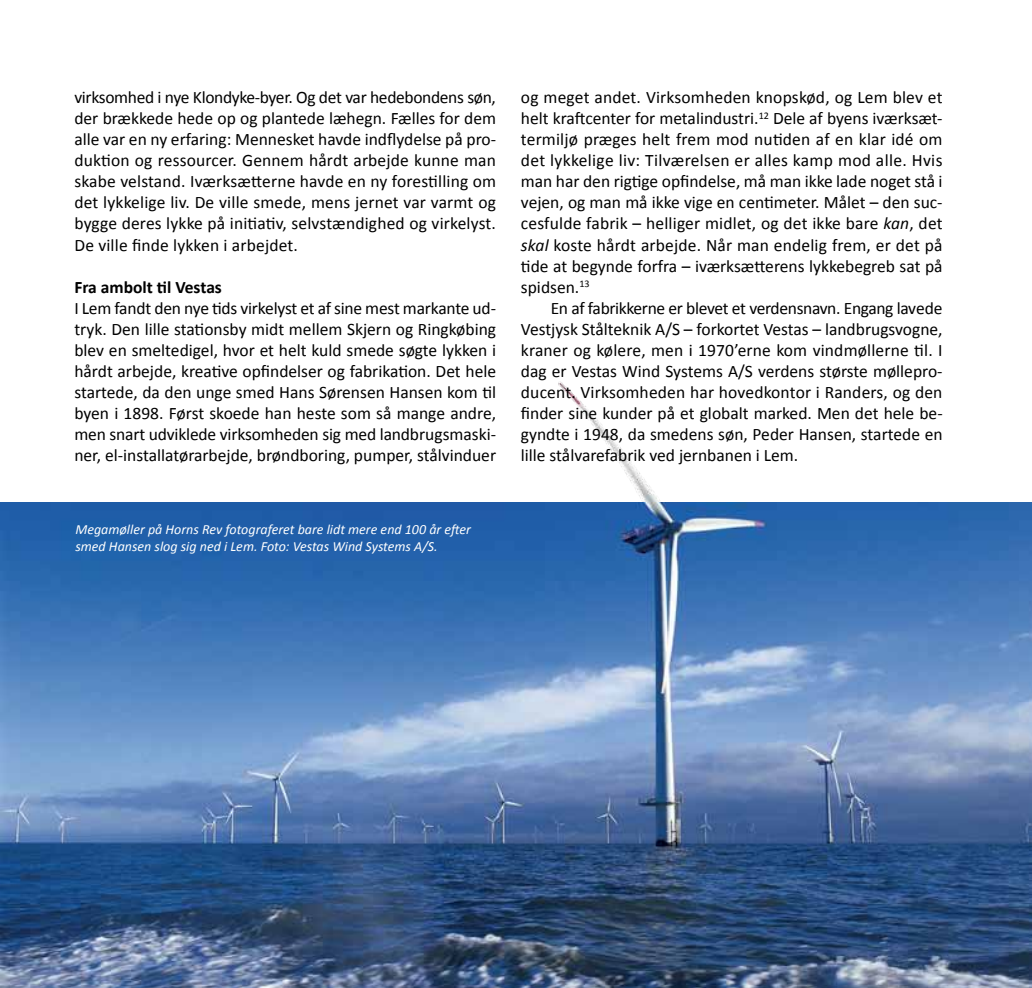
<style>
.page{position:relative;width:1032px;height:988px;background:#fff}
.page>*{position:absolute;margin:0;border:0;box-sizing:border-box;transform-origin:0 0}
.t1{font:17.5px/21px "Calibri";color:#000;text-align:justify}
.t2{font:700 17.5px "Calibri";color:#000}
.t3{font:italic 14px/16.8px "Calibri";color:#fff}
.s1{font-style:italic}
</style>
<div class="page">
<img style="left:0;top:502px;width:1032px;height:485px">
<p class="t1" style="left:74px;top:87px;width:423px">virksomhed i nye Klondyke-byer. Og det var hedebondens søn, der brækkede hede op og plantede læhegn. Fælles for dem alle var en ny erfaring: Mennesket havde indflydelse på pro&shy;duktion og ressourcer. Gennem hårdt arbejde kunne man skabe velstand. Iværksætterne havde en ny forestilling om det lykkelige liv. De ville smede, mens jernet var varmt og bygge deres lykke på initiativ, selvstændighed og virkelyst.<br>De ville finde lykken i arbejdet.</p>
<p class="t2" style="left:74px;top:275px;width:149px">Fra ambolt til Vestas</p>
<p class="t1" style="left:74px;top:297px;width:423px">I Lem fandt den nye tids virkelyst et af sine mest markante ud&shy;tryk. Den lille stationsby midt mellem Skjern og Ringkøbing blev en smeltedigel, hvor et helt kuld smede søgte lykken i hårdt arbejde, kreative opfindelser og fabrikation. Det hele startede, da den unge smed Hans Sørensen Hansen kom til byen i 1898. Først skoede han heste som så mange andre, men snart udviklede virksomheden sig med landbrugsmaski&shy;ner, el-installatørarbejde, brøndboring, pumper, stålvinduer</p>
<p class="t3" style="left:75px;top:520px;width:397px">Megamøller på Horns Rev fotograferet bare lidt mere end 100 år efter smed Hansen slog sig ned i Lem. Foto: Vestas Wind Systems A/S.</p>
<p class="t1" style="left:521px;top:87px;width:423px">og meget andet. Virksomheden knopskød, og Lem blev et helt kraftcenter for metalindustri.<sup>12</sup> Dele af byens iværksæt&shy;termiljø præges helt frem mod nutiden af en klar idé om det lykkelige liv: Tilværelsen er alles kamp mod alle. Hvis man har den rigtige opfindelse, må man ikke lade noget stå i vejen, og man må ikke vige en centimeter. Målet – den suc&shy;cesfulde fabrik – helliger midlet, og det ikke bare <span class="s1">kan</span>, det <span class="s1">skal</span> koste hårdt arbejde. Når man endelig frem, er det på tide at begynde forfra – iværksætterens lykkebegreb sat på spidsen.<sup>13</sup></p>
<p class="t1" style="left:521px;top:297px;width:423px;text-indent:30px">En af fabrikkerne er blevet et verdensnavn. Engang lavede Vestjysk Stålteknik A/S – forkortet Vestas – landbrugsvogne, kraner og kølere, men i 1970’erne kom vindmøllerne til. I dag er Vestas Wind Systems A/S verdens største møllepro&shy;ducent. Virksomheden har hovedkontor i Randers, og den finder sine kunder på et globalt marked. Men det hele be&shy;gyndte i 1948, da smedens søn, Peder Hansen, startede en lille stålvarefabrik ved jernbanen i Lem.</p>
</div>
